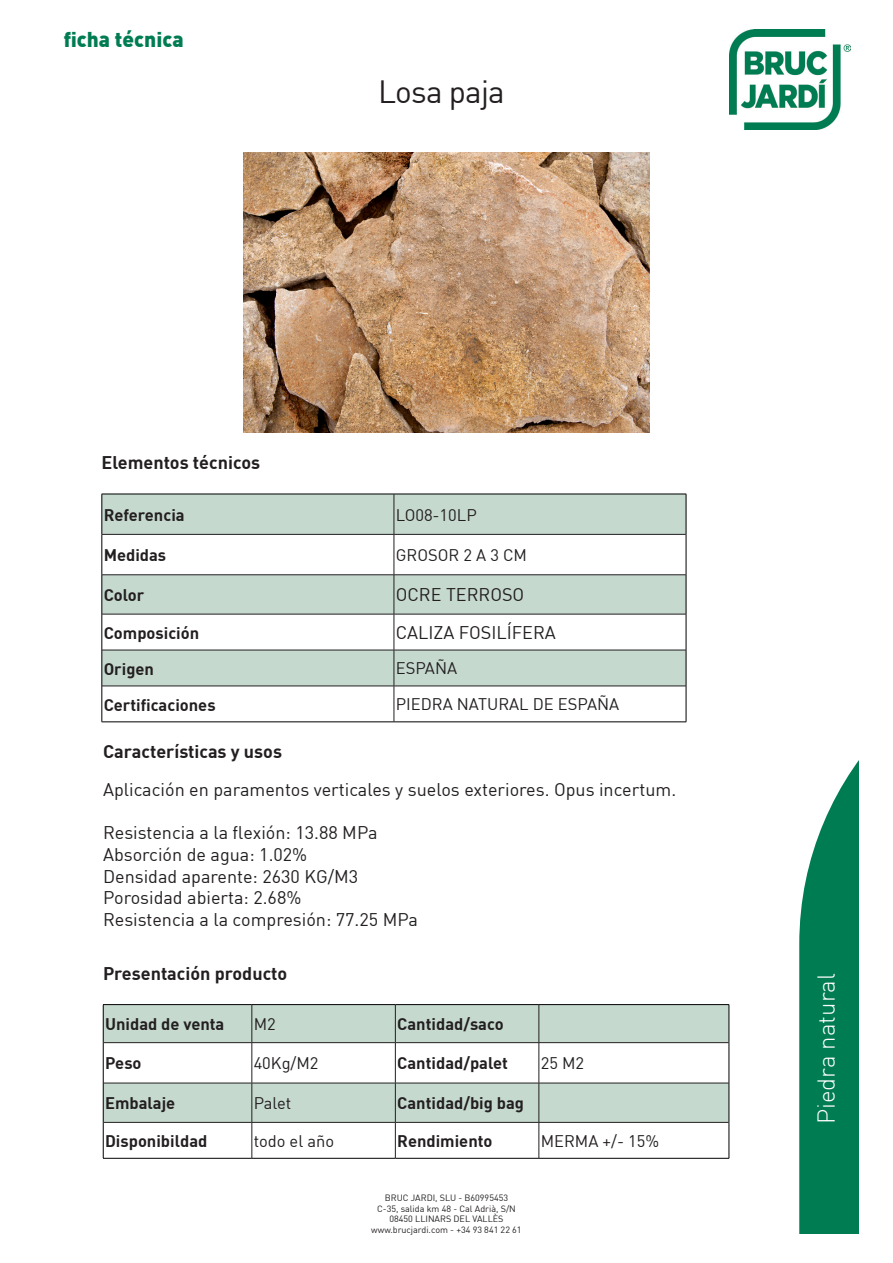
<style>
.page{position:relative;width:893px;height:1263px;background:#fff}
.page>*{position:absolute;margin:0;border:0;box-sizing:border-box;transform-origin:0 0}
.t1{font:31.5px "DIN";letter-spacing:-.025em;color:#231f20}
.t2{font:300 24px "DIN";color:#fff}
.t3{font:900 21px "DIN";color:#007c53}
.t4{font:18px "DIN";color:#231f20}
.t5{font:700 18px "DIN";color:#231f20}
.t6{font:700 16.5px "DIN";color:#231f20}
.t7{font:16.5px "DIN";color:#231f20}
.t8{font:9px "DIN";color:#231f20}
</style>
<div class="page">
<svg style="left:799px;top:760px;width:60px;height:474px;background:#208c68"></svg>
<img style="left:243px;top:153px;width:407px;height:279px">
<img style="left:729px;top:30px;width:121px;height:100px">
<svg style="left:103px;top:495px;width:583px;height:191px;fill:#c6d9cf"></svg>
<hr style="left:102px;top:494px;width:292px;height:1px;background:#000">
<hr style="left:102px;top:494px;width:1px;height:40px;background:#000">
<hr style="left:394px;top:494px;width:292px;height:1px;background:#000">
<hr style="left:686px;top:494px;width:1px;height:40px;background:#000">
<hr style="left:102px;top:534px;width:1px;height:41px;background:#000">
<hr style="left:686px;top:534px;width:1px;height:41px;background:#000">
<hr style="left:102px;top:575px;width:1px;height:39px;background:#000">
<hr style="left:686px;top:575px;width:1px;height:39px;background:#000">
<hr style="left:102px;top:614px;width:1px;height:36px;background:#000">
<hr style="left:686px;top:614px;width:1px;height:36px;background:#000">
<hr style="left:102px;top:650px;width:1px;height:36px;background:#000">
<hr style="left:686px;top:650px;width:1px;height:36px;background:#000">
<hr style="left:102px;top:686px;width:1px;height:36px;background:#000">
<hr style="left:686px;top:686px;width:1px;height:36px;background:#000">
<hr style="left:102px;top:722px;width:292px;height:1px;background:#000">
<hr style="left:394px;top:722px;width:292px;height:1px;background:#000">
<hr style="left:394px;top:494px;width:1px;height:40px;background:#231f20">
<hr style="left:102px;top:534px;width:292px;height:1px;background:#231f20">
<hr style="left:394px;top:534px;width:292px;height:1px;background:#231f20">
<hr style="left:394px;top:535px;width:1px;height:39px;background:#231f20">
<hr style="left:102px;top:574px;width:292px;height:1px;background:#231f20">
<hr style="left:394px;top:574px;width:292px;height:1px;background:#231f20">
<hr style="left:394px;top:575px;width:1px;height:39px;background:#231f20">
<hr style="left:102px;top:614px;width:292px;height:1px;background:#231f20">
<hr style="left:394px;top:614px;width:292px;height:1px;background:#231f20">
<hr style="left:394px;top:614px;width:1px;height:36px;background:#231f20">
<hr style="left:102px;top:650px;width:292px;height:1px;background:#231f20">
<hr style="left:394px;top:650px;width:292px;height:1px;background:#231f20">
<hr style="left:394px;top:650px;width:1px;height:36px;background:#231f20">
<hr style="left:102px;top:686px;width:292px;height:1px;background:#231f20">
<hr style="left:394px;top:686px;width:292px;height:1px;background:#231f20">
<hr style="left:394px;top:686px;width:1px;height:36px;background:#231f20">
<svg style="left:104px;top:1005px;width:625px;height:117px;fill:#c6d9cf"></svg>
<hr style="left:103px;top:1004px;width:149px;height:1px;background:#000">
<hr style="left:103px;top:1005px;width:1px;height:38px;background:#000">
<hr style="left:252px;top:1004px;width:143px;height:1px;background:#000">
<hr style="left:395px;top:1004px;width:144px;height:1px;background:#000">
<hr style="left:539px;top:1004px;width:190px;height:1px;background:#000">
<hr style="left:729px;top:1005px;width:1px;height:38px;background:#000">
<hr style="left:103px;top:1043px;width:1px;height:40px;background:#000">
<hr style="left:729px;top:1043px;width:1px;height:40px;background:#000">
<hr style="left:103px;top:1083px;width:1px;height:39px;background:#000">
<hr style="left:729px;top:1083px;width:1px;height:39px;background:#000">
<hr style="left:103px;top:1122px;width:1px;height:36px;background:#000">
<hr style="left:729px;top:1122px;width:1px;height:36px;background:#000">
<hr style="left:103px;top:1158px;width:149px;height:1px;background:#000">
<hr style="left:252px;top:1158px;width:143px;height:1px;background:#000">
<hr style="left:395px;top:1158px;width:144px;height:1px;background:#000">
<hr style="left:539px;top:1158px;width:190px;height:1px;background:#000">
<hr style="left:252px;top:1005px;width:1px;height:37px;background:#231f20">
<hr style="left:395px;top:1005px;width:1px;height:37px;background:#231f20">
<hr style="left:539px;top:1005px;width:1px;height:37px;background:#231f20">
<hr style="left:103px;top:1042px;width:149px;height:1px;background:#231f20">
<hr style="left:252px;top:1042px;width:143px;height:1px;background:#231f20">
<hr style="left:252px;top:1043px;width:1px;height:40px;background:#231f20">
<hr style="left:395px;top:1042px;width:144px;height:1px;background:#231f20">
<hr style="left:395px;top:1043px;width:1px;height:40px;background:#231f20">
<hr style="left:539px;top:1042px;width:190px;height:1px;background:#231f20">
<hr style="left:539px;top:1043px;width:1px;height:40px;background:#231f20">
<hr style="left:103px;top:1083px;width:149px;height:1px;background:#231f20">
<hr style="left:252px;top:1083px;width:143px;height:1px;background:#231f20">
<hr style="left:252px;top:1083px;width:1px;height:39px;background:#231f20">
<hr style="left:395px;top:1083px;width:144px;height:1px;background:#231f20">
<hr style="left:395px;top:1083px;width:1px;height:39px;background:#231f20">
<hr style="left:539px;top:1083px;width:190px;height:1px;background:#231f20">
<hr style="left:539px;top:1083px;width:1px;height:39px;background:#231f20">
<hr style="left:103px;top:1122px;width:149px;height:1px;background:#231f20">
<hr style="left:252px;top:1122px;width:143px;height:1px;background:#231f20">
<hr style="left:252px;top:1122px;width:1px;height:36px;background:#231f20">
<hr style="left:395px;top:1122px;width:144px;height:1px;background:#231f20">
<hr style="left:395px;top:1122px;width:1px;height:36px;background:#231f20">
<hr style="left:539px;top:1122px;width:190px;height:1px;background:#231f20">
<hr style="left:539px;top:1122px;width:1px;height:36px;background:#231f20">
<p class="t3" style="left:64px;top:29px;width:121px">ficha técnica</p>
<p class="t1" style="left:378px;top:77px;width:128px">Losa paja</p>
<p class="t5" style="left:102px;top:454px;width:160px">Elementos técnicos</p>
<p class="t6" style="left:104px;top:507px;width:83px">Referencia</p>
<p class="t7" style="left:396px;top:507px;width:82px">LO08-10LP</p>
<p class="t6" style="left:104px;top:547px;width:64px">Medidas</p>
<p class="t7" style="left:396px;top:548px;width:133px">GROSOR 2 A 3 CM</p>
<p class="t6" style="left:104px;top:587px;width:42px">Color</p>
<p class="t4" style="left:396px;top:587px;width:130px">OCRE TERROSO</p>
<p class="t6" style="left:104px;top:625px;width:97px">Composición</p>
<p class="t4" style="left:396px;top:624px;width:162px">CALIZA FOSILÍFERA</p>
<p class="t6" style="left:104px;top:661px;width:52px">Origen</p>
<p class="t7" style="left:396px;top:661px;width:63px">ESPAÑA</p>
<p class="t6" style="left:104px;top:696px;width:113px">Certificaciones</p>
<p class="t7" style="left:396px;top:697px;width:225px">PIEDRA NATURAL DE ESPAÑA</p>
<p class="t5" style="left:103px;top:743px;width:181px">Características y usos</p>
<p class="t4" style="left:103px;top:782px;width:575px">Aplicación en paramentos verticales y suelos exteriores. Opus incertum.</p>
<p class="t4" style="left:103px;top:825px;width:276px">Resistencia a la flexión: 13.88 MPa</p>
<p class="t4" style="left:103px;top:846px;width:206px">Absorción de agua: 1.02%</p>
<p class="t4" style="left:103px;top:868px;width:257px">Densidad aparente: 2630 KG/M3</p>
<p class="t4" style="left:103px;top:890px;width:200px">Porosidad abierta: 2.68%</p>
<p class="t4" style="left:103px;top:911px;width:317px">Resistencia a la compresión: 77.25 MPa</p>
<p class="t5" style="left:103px;top:965px;width:186px">Presentación producto</p>
<p class="t6" style="left:105px;top:1016px;width:121px">Unidad de venta</p>
<p class="t7" style="left:254px;top:1017px;width:24px">M2</p>
<p class="t6" style="left:397px;top:1016px;width:108px">Cantidad/saco</p>
<p class="t6" style="left:105px;top:1055px;width:38px">Peso</p>
<p class="t7" style="left:254px;top:1056px;width:66px">40Kg/M2</p>
<p class="t6" style="left:397px;top:1055px;width:112px">Cantidad/palet</p>
<p class="t7" style="left:541px;top:1056px;width:45px">25 M2</p>
<p class="t6" style="left:105px;top:1095px;width:72px">Embalaje</p>
<p class="t7" style="left:254px;top:1096px;width:39px">Palet</p>
<p class="t6" style="left:397px;top:1095px;width:128px">Cantidad/big bag</p>
<p class="t6" style="left:105px;top:1133px;width:104px">Disponibildad</p>
<p class="t7" style="left:254px;top:1133px;width:82px">todo el año</p>
<p class="t6" style="left:397px;top:1133px;width:97px">Rendimiento</p>
<p class="t7" style="left:541px;top:1133px;width:120px">MERMA +/- 15%</p>
<p class="t8" style="left:385px;top:1193px;width:125px">BRUC JARDI, SLU - B60995453</p>
<p class="t8" style="left:377px;top:1204px;width:140px">C-35, salida km 48 - Cal Adrià, S/N</p>
<p class="t8" style="left:389px;top:1215px;width:116px">08450 LLINARS DEL VALLÈS</p>
<p class="t8" style="left:371px;top:1226px;width:152px">www.brucjardi.com - +34 93 841 22 61</p>
<p class="t2" style="left:815px;top:1124px;width:153px;rotate:-90deg">Piedra natural</p>
</div>
